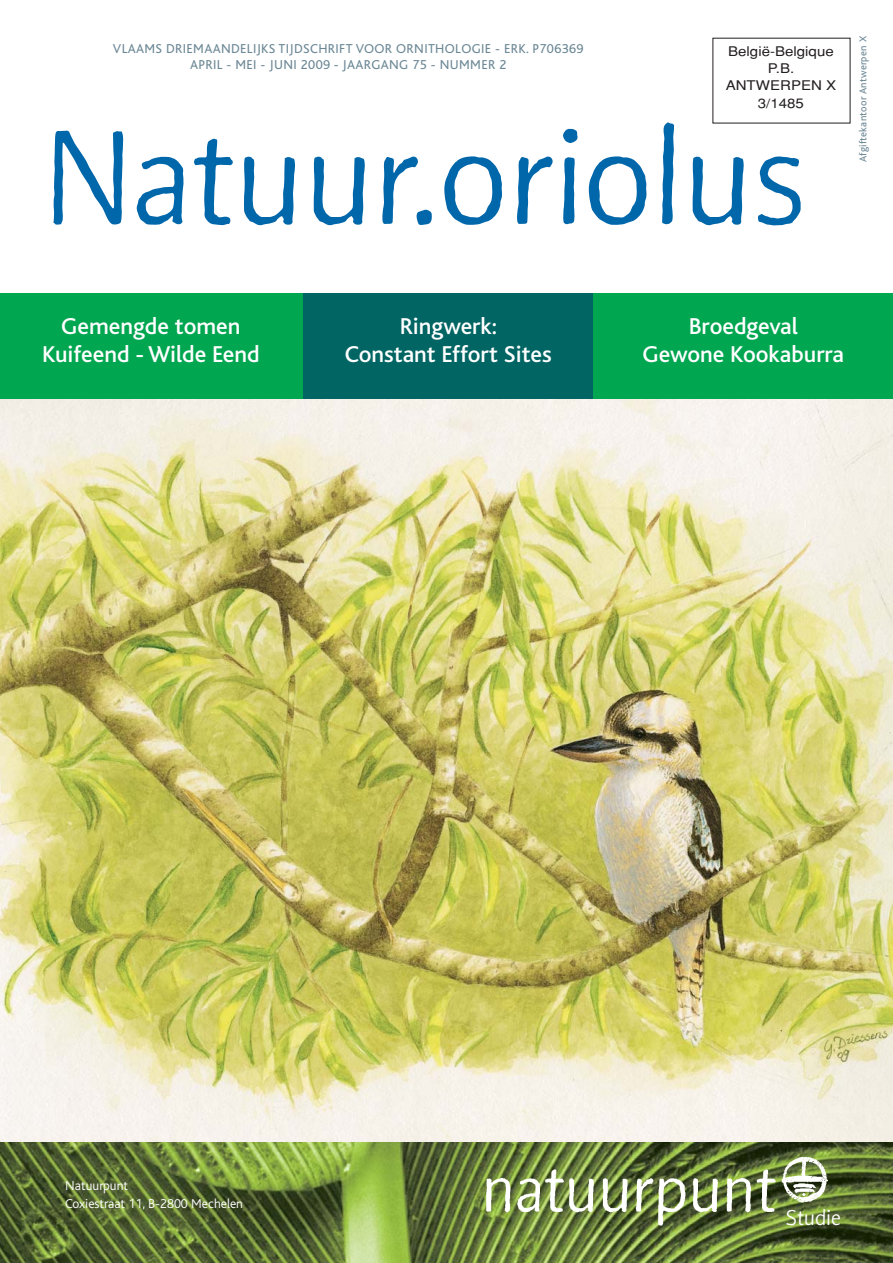
<style>
.page{position:relative;width:893px;height:1263px;background:#fff}
.page>*{position:absolute;margin:0;border:0;box-sizing:border-box;transform-origin:0 0}
.t1{font:150px "Beo Sans R11";color:#0067ab}
.t2{font:500 24px/28.8px "Bliss";color:#fff;text-align:center}
.t3{font:24px "Beo Sans R11";color:#fff}
.t4{font:13.5px/16.2px "Bliss";letter-spacing:.025em;color:#6b8795;text-align:center}
.t5{font:300 13.5px/18px "Bliss";color:#fff}
.t6{font:13.35px/17.2px "Helvetica";color:#231f20;text-align:center;scale:1.13 1}
.t7{font:10.5px "Bliss";letter-spacing:.025em;color:#6b8795}
</style>
<div class="page">
<img style="left:0;top:399px;width:893px;height:864px">
<img style="left:476px;top:1153px;width:357px;height:75px">
<div style="left:0;top:293px;width:312px;height:106px;background:#00a650"></div>
<div style="left:303px;top:293px;width:290px;height:106px;background:#006563"></div>
<div style="left:593px;top:293px;width:300px;height:106px;background:#00a650"></div>
<p class="t4" style="left:113px;top:41px;width:472px">VLAAMS DRIEMAANDELIJKS TIJDSCHRIFT VOOR ORNITHOLOGIE - ERK. P706369<br>APRIL - MEI - JUNI 2009 - JAARGANG 75 - NUMMER 2</p>
<p class="t7" style="left:859px;top:162px;width:128px;rotate:-90deg">Afgiftekantoor Antwerpen X</p>
<p class="t6" style="left:726px;top:44px;width:99px">België-Belgique<br>P.B.<br>ANTWERPEN X<br>3/1485</p>
<h1 class="t1" style="left:44px;top:122px;width:764px">Natuur.oriolus</h1>
<h2 class="t2" style="left:42px;top:314px;width:219px">Gemengde tomen<br>Kuifeend - Wilde Eend</h2>
<h2 class="t2" style="left:345px;top:314px;width:208px">Ringwerk:<br>Constant Effort Sites</h2>
<h2 class="t2" style="left:643px;top:314px;width:203px">Broedgeval<br>Gewone Kookaburra</h2>
<p class="t5" style="left:65px;top:1177px;width:179px">Natuurpunt<br>Coxiestraat 11, B-2800 Mechelen</p>
<h2 class="t3" style="left:786px;top:1208px;width:57px">Studie</h2>
</div>
